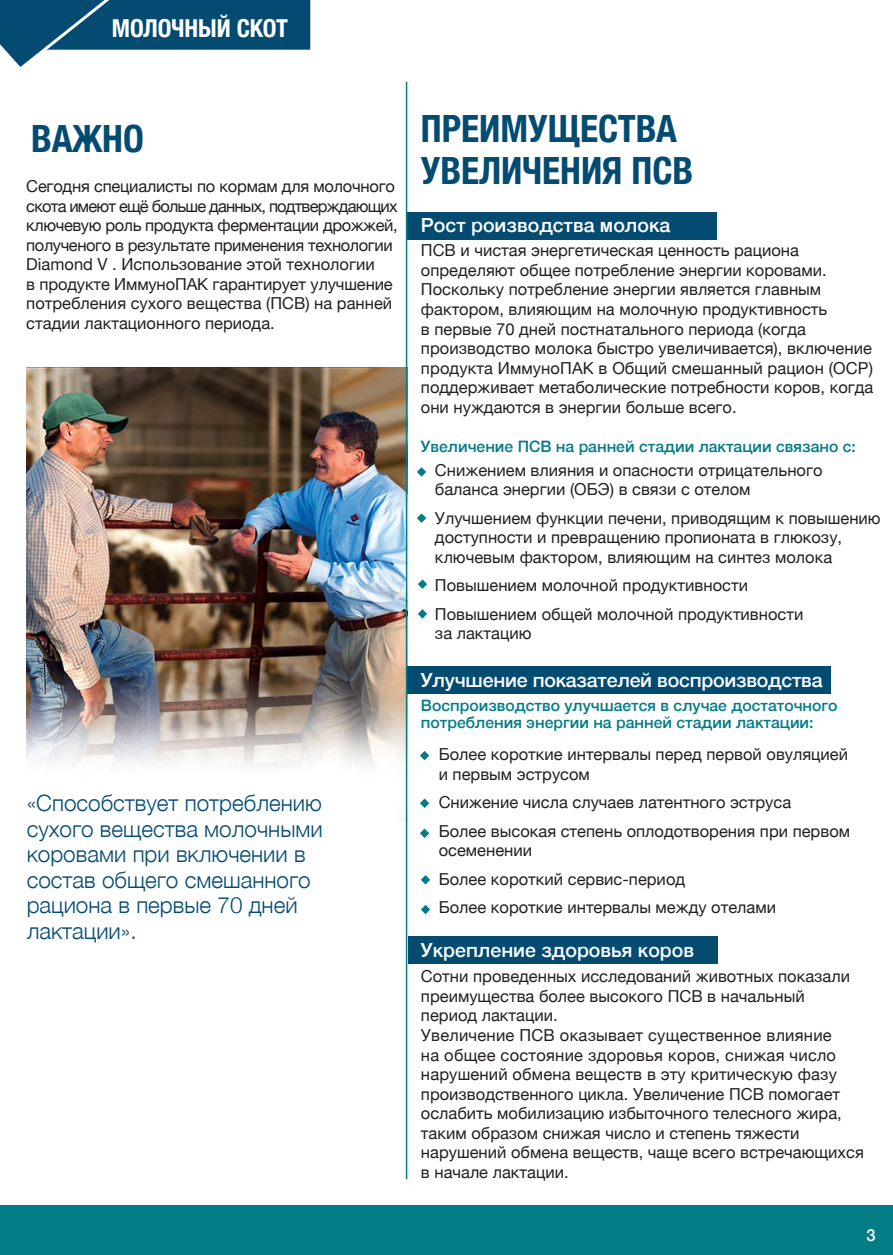
<style>
.page{position:relative;width:893px;height:1255px;background:#fff}
.page>*{position:absolute;margin:0;border:0;box-sizing:border-box;transform-origin:0 0}
.t1{font:700 condensed 37.5px/42px "Helvetica Neue";color:#044b72}
.t2{font:700 condensed 24.75px "Helvetica Neue";color:#fff}
.t3{font:300 22.5px/25.5px "Helvetica Neue";color:#044b72}
.t4{font:500 19.5px "Helvetica Neue";color:#fff}
.t5{font:16.5px/19.5px "Helvetica Neue";color:#231f20}
.t6{font:500 16.5px "Helvetica Neue";color:#fff}
.t7{font:500 15.75px/16.5px "Helvetica Neue";color:#047c88}
</style>
<div class="page">
<div style="left:408px;top:935px;width:309px;height:28px;background:#044b72"></div>
<div style="left:407px;top:212px;width:310px;height:27px;background:#044b72"></div>
<img style="left:26px;top:367px;width:380px;height:453px">
<div style="left:0;top:1204px;width:893px;height:50px;background:#047c88"></div>
<svg style="left:0;top:0;width:310px;height:67px"></svg>
<hr style="left:406px;top:82px;width:1px;height:1097px;background:#047c88">
<svg style="left:417px;top:467px;width:9px;height:9px"></svg>
<svg style="left:417px;top:513px;width:9px;height:10px"></svg>
<svg style="left:418px;top:579px;width:9px;height:10px"></svg>
<svg style="left:418px;top:609px;width:9px;height:9px"></svg>
<svg style="left:420px;top:751px;width:9px;height:9px"></svg>
<svg style="left:420px;top:798px;width:9px;height:10px"></svg>
<svg style="left:421px;top:875px;width:9px;height:9px"></svg>
<svg style="left:421px;top:905px;width:9px;height:9px"></svg>
<svg style="left:420px;top:828px;width:9px;height:10px"></svg>
<div style="left:407px;top:666px;width:424px;height:28px;background:#044b72"></div>
<h2 class="t2" style="left:112px;top:8px;width:178px">МОЛОЧНЫЙ СКОТ</h2>
<h1 class="t1" style="left:31px;top:115px;width:114px">ВАЖНО</h1>
<p class="t5" style="left:26px;top:177px;width:373px">Сегодня специалисты по кормам для молочного скота имеют ещё больше данных, подтверждающих ключевую роль продукта ферментации дрожжей, полученого в результате применения технологии Diamond V . Использование этой технологии<br>в продукте ИммуноПАК гарантирует улучшение потребления сухого вещества (ПСВ) на ранней стадии лактационного периода.</p>
<h3 class="t3" style="left:27px;top:789px;width:297px">«Способствует потреблению сухого вещества молочными коровами при включении в состав общего смешанного рациона в первые 70 дней лактации».</h3>
<h1 class="t1" style="left:421px;top:105px;width:274px">ПРЕИМУЩЕСТВА<br>УВЕЛИЧЕНИЯ ПСВ</h1>
<p class="t4" style="left:421px;top:210px;width:251px">Рост роизводства молока</p>
<p class="t5" style="left:421px;top:242px;width:454px">ПСВ и чистая энергетическая ценность рациона определяют общее потребление энергии коровами.<br>Поскольку потребление энергии является главным фактором, влияющим на молочную продуктивность<br>в первые 70 дней постнатального периода (когда производство молока быстро увеличивается), включение продукта ИммуноПАК в Общий смешанный рацион (ОСР) поддерживает метаболические потребности коров, когда они нуждаются в энергии больше всего.</p>
<p class="t7" style="left:421px;top:436px;width:436px">Увеличение ПСВ на ранней стадии лактации связано с:</p>
<p class="t5" style="left:435px;top:461px;width:389px">Снижением влияния и опасности отрицательного баланса энергии (ОБЭ) в связи с отелом</p>
<p class="t5" style="left:435px;top:509px;width:447px">Улучшением функции печени, приводящим к повышению доступности и превращению пропионата в глюкозу, ключевым фактором, влияющим на синтез молока</p>
<p class="t5" style="left:435px;top:572px;width:370px;line-height:28.5px">Повышением молочной продуктивности<br>Повышением общей молочной продуктивности</p>
<p class="t5" style="left:435px;top:624px;width:98px">за лактацию</p>
<p class="t4" style="left:421px;top:664px;width:403px">Улучшение показателей воспроизводства</p>
<p class="t7" style="left:421px;top:696px;width:418px">Воспроизводство улучшается в случае достаточного потребления энергии на ранней стадии лактации:</p>
<p class="t5" style="left:439px;top:745px;width:411px">Более короткие интервалы перед первой овуляцией и первым эструсом</p>
<p class="t5" style="left:439px;top:789px;width:413px;line-height:28.5px">Снижение числа случаев латентного эструса<br>Более высокая степень оплодотворения при первом</p>
<p class="t5" style="left:439px;top:837px;width:339px;line-height:28.5px">осеменении<br>Более короткий сервис-период<br>Более короткие интервалы между отелами</p>
<p class="t4" style="left:421px;top:933px;width:275px">Укрепление здоровья коров</p>
<p class="t5" style="left:421px;top:967px;width:444px">Сотни проведенных исследований животных показали преимущества более высокого ПСВ в начальный период лактации.<br>Увеличение ПСВ оказывает существенное влияние<br>на общее состояние здоровья коров, снижая число нарушений обмена веществ в эту критическую фазу производственного цикла. Увеличение ПСВ помогает ослабить мобилизацию избыточного телесного жира, таким образом снижая число и степень тяжести нарушений обмена веществ, чаще всего встречающихся в начале лактации.</p>
<p class="t6" style="left:866px;top:1221px;width:11px">3</p>
</div>
